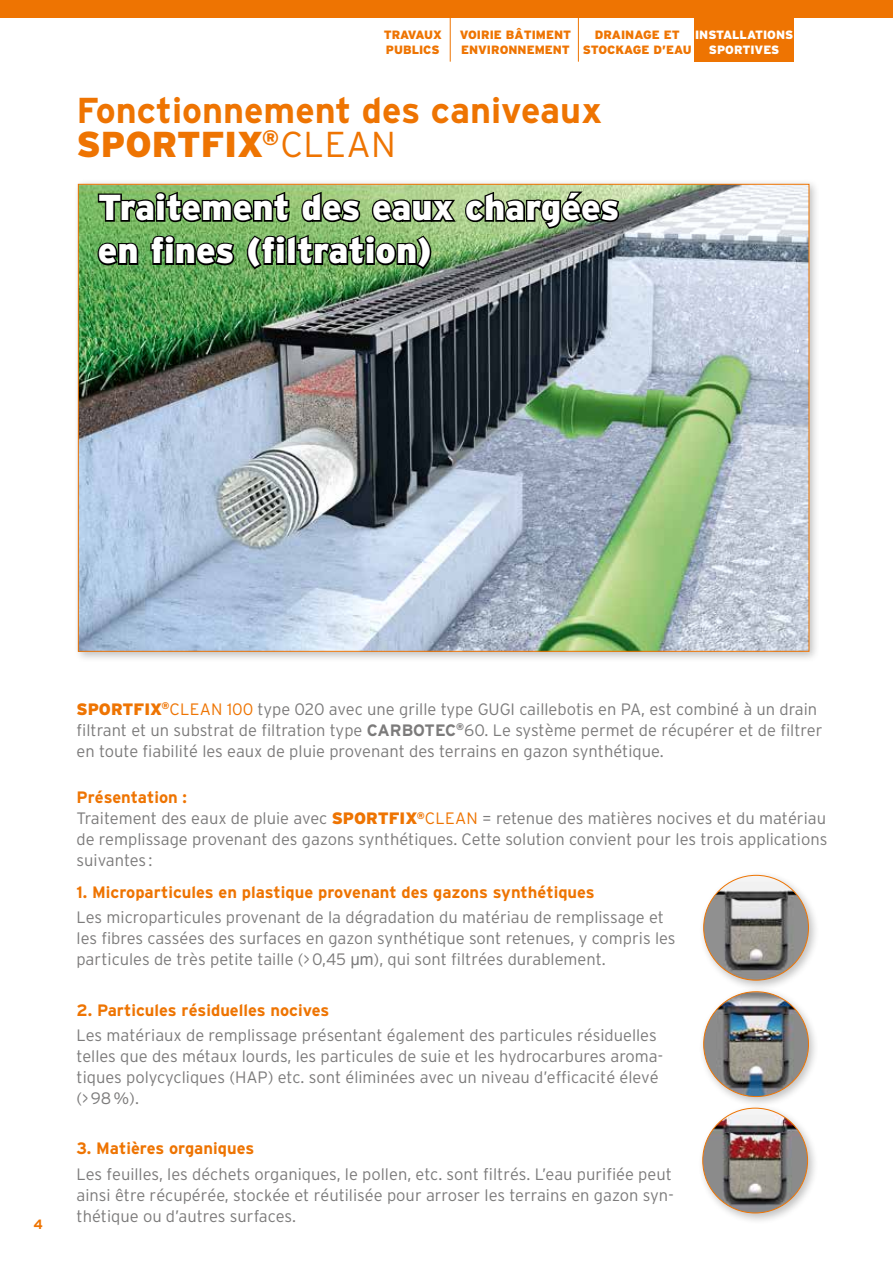
<style>
.page{position:relative;width:893px;height:1263px;background:#fff}
.page>*{position:absolute;margin:0;border:0;box-sizing:border-box;transform-origin:0 0}
.t1{font:900 36px/43.2px "Interstate";color:#fff}
.t2{font:700 36px/34px "Interstate";color:#ee7402}
.t3{font:300 16.5px/21px "Interstate";color:#7c7b7b}
.t4{font:700 16.5px "Interstate";color:#ee7402}
.t5{font:700 13.5px "Interstate";color:#ee7402}
.t6{font:900 12px/14.4px "Interstate";color:#ee7402}
.t7{font:900 12px/14.4px "Interstate";color:#fff;text-align:center}
.s1{font-weight:900}
.s2{font-weight:300}
.s3{font-weight:900;color:#ee7402}
.s4{color:#ee7402}
.s5{font-weight:700}
.s6{font-weight:700;color:#ee7402}
.s7{font-family:"Arial";font-weight:400}
</style>
<div class="page">
<div style="left:73px;top:179px;width:748px;height:484px;background:#000;opacity:.25"></div>
<img style="left:80px;top:186px;width:727px;height:464px">
<svg style="left:96px;top:190px;width:196px;height:34px;background:#4e6f3e"></svg>
<svg style="left:300px;top:190px;width:62px;height:34px;background:#5b7548"></svg>
<svg style="left:370px;top:197px;width:88px;height:27px;background:#576a47"></svg>
<svg style="left:464px;top:189px;width:157px;height:41px;background:#6e805e"></svg>
<svg style="left:96px;top:241px;width:44px;height:26px"></svg>
<svg style="left:149px;top:234px;width:87px;height:33px;background:#3c6033"></svg>
<svg style="left:245px;top:233px;width:188px;height:38px;background:#4b6d3e"></svg>
<div style="left:698px;top:870px;width:122px;height:122px;background:#000;opacity:.25"></div>
<img style="left:704px;top:875px;width:104px;height:105px;border-radius:52px">
<div style="left:698px;top:986px;width:121px;height:122px;background:#000;opacity:.25"></div>
<img style="left:703px;top:990px;width:107px;height:107px">
<div style="left:697px;top:1103px;width:122px;height:122px;background:#000;opacity:.25"></div>
<img style="left:703px;top:1108px;width:104px;height:105px;border-radius:52px">
<div style="left:694px;top:0;width:100px;height:62px;background:#ee7402"></div>
<hr style="left:578px;top:6px;width:1px;height:56px;background:#ee7402">
<hr style="left:450px;top:6px;width:1px;height:56px;background:#ee7402">
<div style="left:0;top:0;width:893px;height:17px;background:#ee7402"></div>
<p class="t6" style="left:384px;top:28px;width:60px">TRAVAUX<br>PUBLICS</p>
<p class="t6" style="left:460px;top:28px;width:113px">VOIRIE BÂTIMENT<br>ENVIRONNEMENT</p>
<p class="t6" style="left:583px;top:28px;width:110px;text-align:center">DRAINAGE ET<br>STOCKAGE D’EAU</p>
<p class="t7" style="left:695px;top:28px;width:100px">INSTALLATIONS<br>SPORTIVES</p>
<h1 class="t2" style="left:77px;top:93px;width:527px">Fonctionnement des caniveaux<br><span class="s1">SPORTFIX</span><sup>®</sup> <span class="s2">CLEAN</span></h1>
<h1 class="t1" style="left:98px;top:186px;width:523px">Traitement des eaux chargées en fines (filtration)</h1>
<p class="t5" style="left:34px;top:1217px;width:11px">4</p>
<p class="t3" style="left:77px;top:698px;width:747px"><span class="s3">SPORTFIX</span><sup>®</sup><span class="s4">CLEAN 100</span> type 020 avec une grille type GUGI caillebotis en PA, est combiné à un drain filtrant et un substrat de filtration type <span class="s5">CARBOTEC</span><sup>®</sup>60. Le système permet de récupérer et de filtrer en toute fiabilité les eaux de pluie provenant des terrains en gazon synthétique.</p>
<p class="t3" style="left:77px;top:787px;width:752px"><span class="s6">Présentation :<br></span>Traitement des eaux de pluie avec <span class="s3">SPORTFIX</span><sup>®</sup><span class="s4">CLEAN</span> = retenue des matières nocives et du matériau de remplissage provenant des gazons synthétiques. Cette solution convient pour les trois applications suivantes :</p>
<p class="t4" style="left:77px;top:883px;width:520px">1. Microparticules en plastique provenant des gazons synthétiques</p>
<p class="t3" style="left:77px;top:907px;width:601px">Les microparticules provenant de la dégradation du matériau de remplissage et les fibres cassées des surfaces en gazon synthétique sont retenues, y compris les particules de très petite taille (&gt; 0,45 <span class="s7">µm</span>), qui sont filtrées durablement.</p>
<p class="t4" style="left:77px;top:1000px;width:254px">2. Particules résiduelles nocives</p>
<p class="t3" style="left:77px;top:1024px;width:588px">Les matériaux de remplissage présentant également des particules résiduelles telles que des métaux lourds, les particules de suie et les hydrocarbures aroma&shy;tiques polycycliques (HAP) etc. sont éliminées avec un niveau d’efficacité élevé (&gt; 98 %).</p>
<p class="t4" style="left:77px;top:1139px;width:179px">3. Matières organiques</p>
<p class="t3" style="left:77px;top:1163px;width:599px;text-align:justify">Les feuilles, les déchets organiques, le pollen, etc. sont filtrés. L’eau purifiée peut ainsi être récupérée, stockée et réutilisée pour arroser les terrains en gazon syn&shy;thétique ou d’autres surfaces.</p>
</div>
